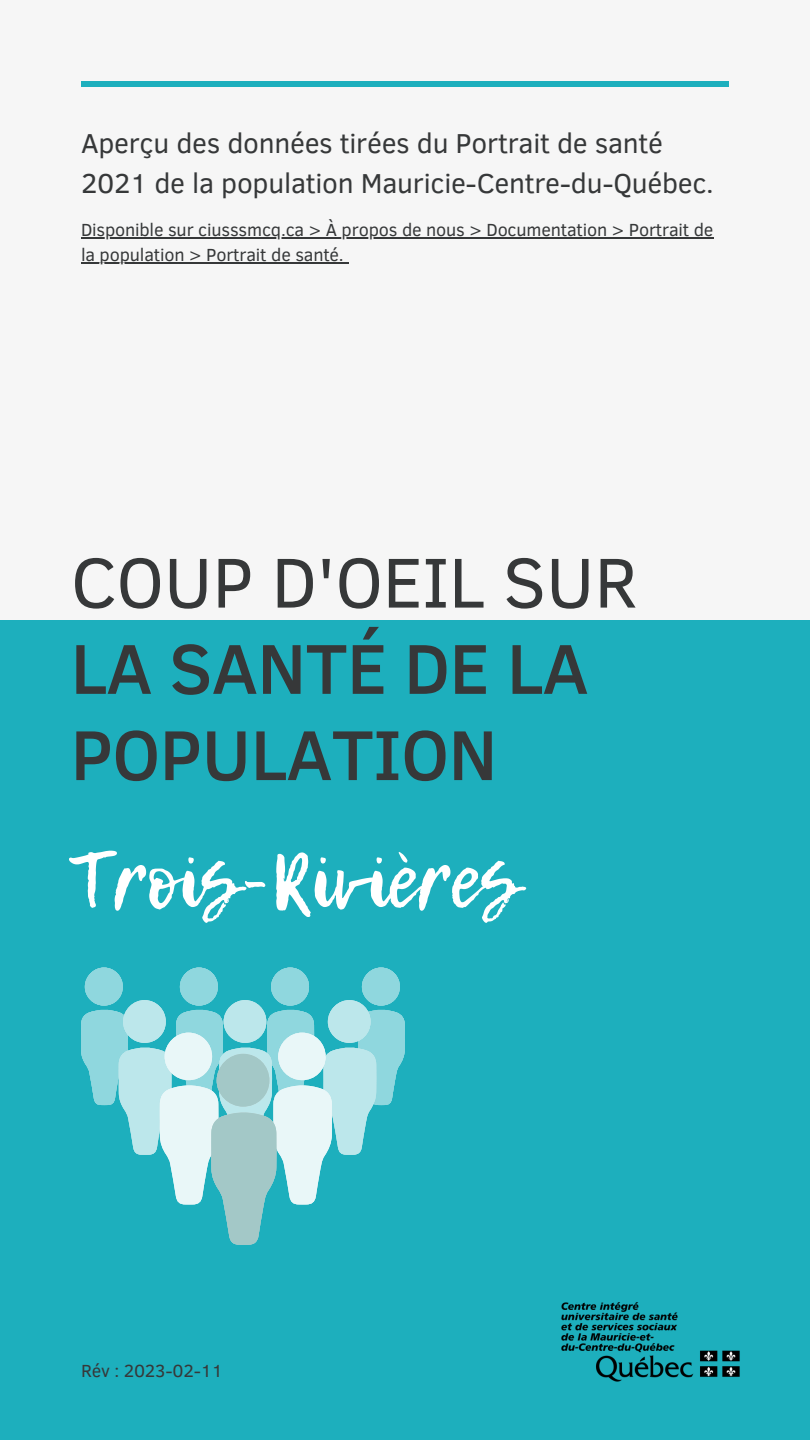
<style>
.page{position:relative;width:810px;height:1440px;background:#f6f6f6}
.page>*{position:absolute;margin:0;border:0;box-sizing:border-box;transform-origin:0 0}
.t1{font:77.8px "Lemon Tuesday";letter-spacing:-.01em;color:#fff}
.t2{font:500 72px/86.2px "Clear Sans";letter-spacing:-.01em;color:#363839}
.t3{font:72px "Clear Sans";letter-spacing:-.01em;color:#363839}
.t4{font:28.1px/39.8px "Clear Sans";letter-spacing:-.01em;color:#363839}
.t5{font:18px/25.5px "Clear Sans";letter-spacing:-.01em;color:#363839}
</style>
<div class="page">
<div style="left:0;top:620px;width:810px;height:820px;background:#1dafbd"></div>
<div style="left:81px;top:81px;width:648px;height:6px;background:#1dafbd"></div>
<img style="left:561px;top:1302px;width:179px;height:80px">
<svg style="left:81px;top:967px;width:324px;height:278px"></svg>
<div style="left:217px;top:1054px;width:52px;height:53px;background:#a3c8c7;border-radius:50%"></div>
<hr style="left:81px;top:237px;width:632px;height:2px;background:#363839">
<hr style="left:81px;top:263px;width:263px;height:1px;background:#363839">
<h3 class="t4" style="left:81px;top:122px;width:634px">Aperçu des données tirées du Portrait de santé<br>2021 de la population Mauricie-Centre-du-Québec.</h3>
<p class="t5" style="left:81px;top:216px;width:634px">Disponible sur ciusssmcq.ca &gt; À propos de nous &gt; Documentation &gt; Portrait de la population &gt; Portrait de santé.</p>
<h2 class="t3" style="left:71px;top:530px;width:569px">COUP D'OEIL SUR</h2>
<h2 class="t2" style="left:71px;top:622px;width:520px">LA SANTÉ DE LA<br>POPULATION</h2>
<h1 class="t1" style="left:71px;top:822px;width:450px">Trois-Rivières</h1>
<p class="t5" style="left:81px;top:1357px;width:143px">Rév : 2023-02-11</p>
</div>
